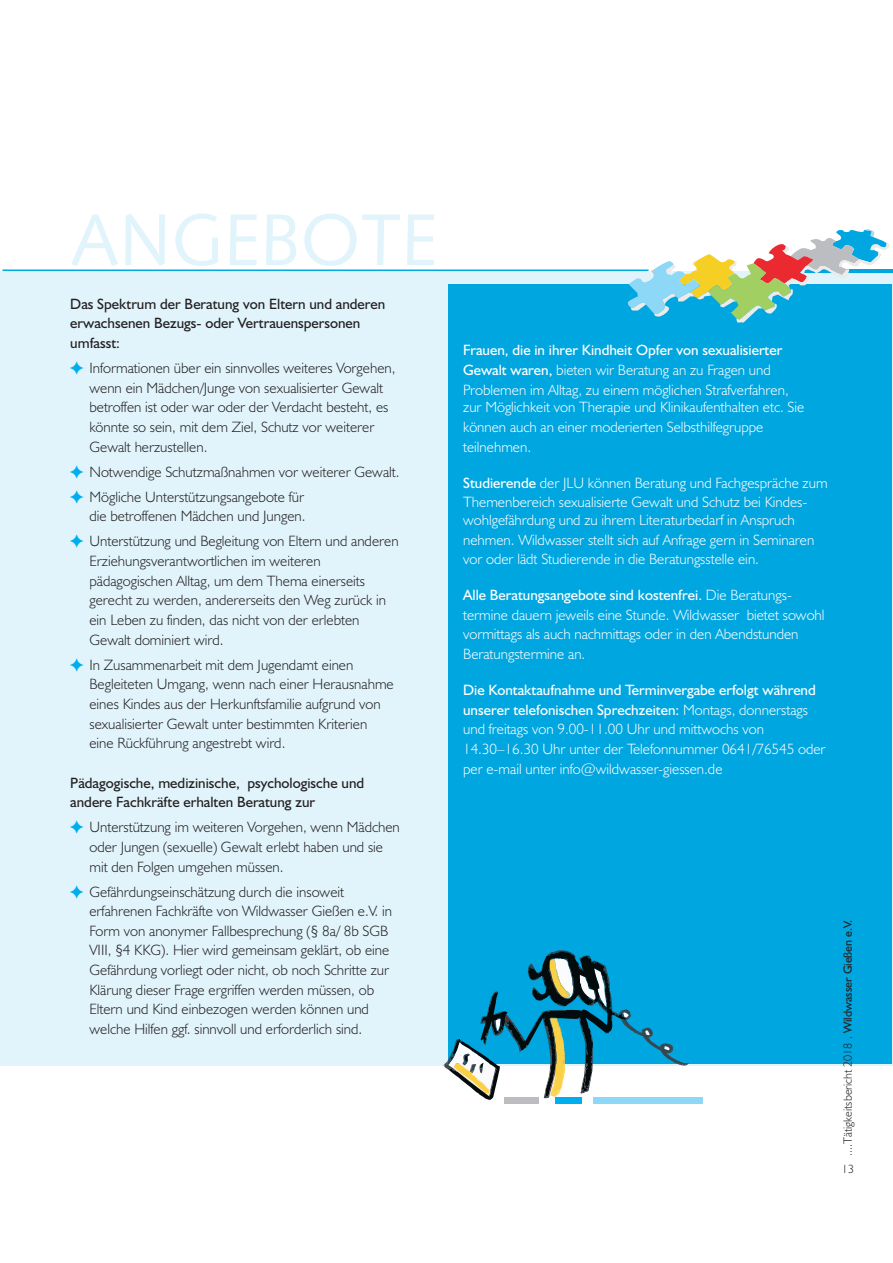
<style>
.page{position:relative;width:893px;height:1263px;background:#fff}
.page>*{position:absolute;margin:0;border:0;box-sizing:border-box;transform-origin:0 0}
.t1{font:73.2px "Humanist 531 BT Roman A";color:#e1f4fc}
.t2{font:300 15px/19.6px "Humanist 521 BT";color:#231f20}
.t3{font:300 15px/19.6px "Humanist 521 BT";color:#fff}
.t4{font:15px/19.6px "Humanist 521 BT";color:#231f20}
.t5{font:300 12px "Humanist 521 BT";color:#231f20}
.s1{font-weight:400}
</style>
<div class="page">
<div style="left:0;top:271px;width:893px;height:794px;background:#e1f4fc"></div>
<div style="left:448px;top:285px;width:444px;height:779px;background:#00a6e0"></div>
<div style="left:504px;top:1097px;width:35px;height:7px;background:#bcbdc0"></div>
<div style="left:594px;top:1097px;width:109px;height:7px;background:#8dd7f7"></div>
<div style="left:555px;top:1097px;width:26px;height:7px;background:#00aeef"></div>
<svg style="left:443px;top:950px;width:246px;height:150px"></svg>
<hr style="left:2px;top:269px;width:647px;height:2px;background:#00ace1">
<hr style="left:751px;top:270px;width:142px;height:3px;background:#00a6e0">
<svg style="left:628px;top:229px;width:261px;height:94px"></svg>
<h1 class="t1" style="left:71px;top:209px;width:368px">ANGEBOTE</h1>
<p class="t4" style="left:70px;top:295px;width:317px">Das Spektrum der Beratung von Eltern und anderen erwachsenen Bezugs- oder Vertrauenspersonen umfasst:</p>
<p class="t2" style="left:89px;top:359px;width:308px">Informationen über ein sinnvolles weiteres Vorgehen, wenn ein Mädchen/Junge von sexualisierter Gewalt betroffen ist oder war oder der Verdacht besteht, es könnte so sein, mit dem Ziel, Schutz vor weiterer Gewalt herzustellen.</p>
<p class="t2" style="left:89px;top:460px;width:312px;line-height:25px">Notwendige Schutzmaßnahmen vor weiterer Gewalt.<br>Mögliche Unterstützungsangebote für</p>
<p class="t2" style="left:89px;top:505px;width:311px;line-height:25px">die betroffenen Mädchen und Jungen.<br>Unterstützung und Begleitung von Eltern und anderen</p>
<p class="t2" style="left:89px;top:552px;width:298px">Erziehungsverantwortlichen im weiteren pädagogischen Alltag, um dem Thema einerseits gerecht zu werden, andererseits den Weg zurück in ein Leben zu finden, das nicht von der erlebten Gewalt dominiert wird.</p>
<p class="t2" style="left:89px;top:656px;width:306px">In Zusammenarbeit mit dem Jugendamt einen Begleiteten Umgang, wenn nach einer Herausnahme eines Kindes aus der Herkunftsfamilie aufgrund von sexualisierter Gewalt unter bestimmten Kriterien eine Rückführung angestrebt wird.</p>
<p class="t4" style="left:70px;top:774px;width:295px">Pädagogische, medizinische, psychologische und andere Fachkräfte erhalten Beratung zur</p>
<p class="t2" style="left:89px;top:818px;width:312px">Unterstützung im weiteren Vorgehen, wenn Mädchen oder Jungen (sexuelle) Gewalt erlebt haben und sie mit den Folgen umgehen müssen.</p>
<p class="t2" style="left:89px;top:883px;width:304px">Gefährdungseinschätzung durch die insoweit erfahrenen Fachkräfte von Wildwasser Gießen e.V. in Form von anonymer Fallbesprechung (§ 8a/ 8b SGB VIII, §4 KKG). Hier wird gemeinsam geklärt, ob eine Gefährdung vorliegt oder nicht, ob noch Schritte zur Klärung dieser Frage ergriffen werden müssen, ob Eltern und Kind einbezogen werden können und welche Hilfen ggf. sinnvoll und erforderlich sind.</p>
<p class="t3" style="left:463px;top:342px;width:327px"><span class="s1">Frauen, die in ihrer Kindheit Opfer von sexualisierter<br>Gewalt waren,</span> bieten wir Beratung an zu Fragen und<br>Problemen im Alltag, zu einem möglichen Strafverfahren,</p>
<p class="t3" style="left:463px;top:399px;width:343px">zur Möglichkeit von Therapie und Klinikaufenthalten etc. Sie können auch an einer moderierten Selbsthilfegruppe teilnehmen.</p>
<p class="t3" style="left:463px;top:474px;width:366px"><span class="s1">Studierende</span> der JLU können Beratung und Fachgespräche zum<br>Themenbereich sexualisierte Gewalt und Schutz bei Kindes-</p>
<p class="t3" style="left:463px;top:511px;width:353px">wohlgefährdung und zu ihrem Literaturbedarf in Anspruch nehmen. Wildwasser stellt sich auf Anfrage gern in Seminaren vor oder lädt Studierende in die Beratungsstelle ein.</p>
<p class="t3" style="left:463px;top:586px;width:363px"><span class="s1">Alle Beratungsangebote sind kostenfrei.</span> Die Beratungs&shy;termine dauern jeweils eine Stunde. Wildwasser bietet sowohl vormittags als auch nachmittags oder in den Abendstunden Beratungstermine an.</p>
<p class="t3" style="left:463px;top:681px;width:364px"><span class="s1">Die Kontaktaufnahme und Terminvergabe erfolgt während unserer telefonischen Sprechzeiten:</span> Montags, donnerstags und freitags von 9.00-11.00 Uhr und mittwochs von 14.30–16.30 Uhr unter der Telefonnummer 0641/76545 oder per e-mail unter info@wildwasser-giessen.de</p>
<p class="t5" style="left:843px;top:1156px;width:238px;rotate:-90deg">....Tätigkeitsbericht 2018 . <span class="s1">Wildwasser Gießen e.V.</span></p>
<p class="t5" style="left:842px;top:1164px;width:14px">13</p>
</div>
